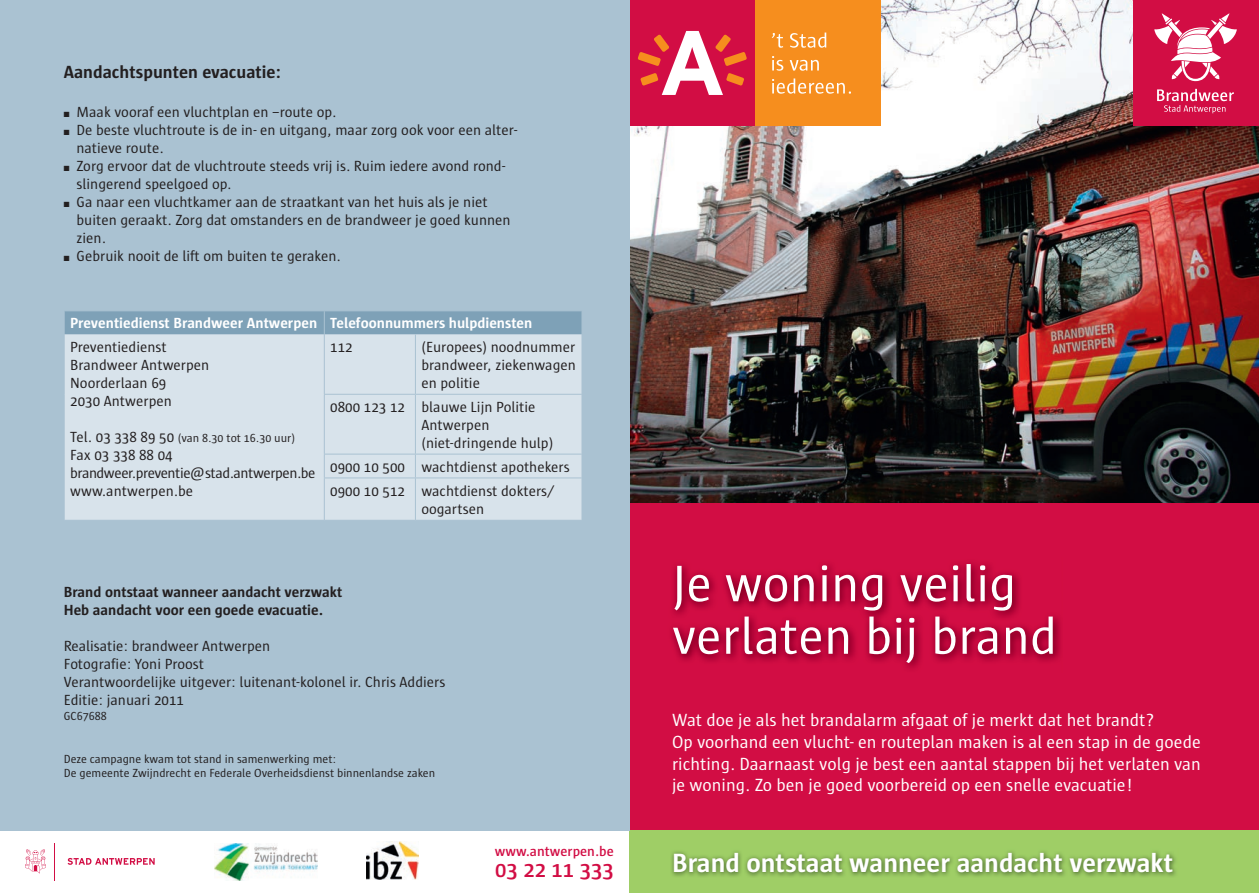
<style>
.page{position:relative;width:1259px;height:893px;background:#fff}
.page>*{position:absolute;margin:0;border:0;box-sizing:border-box;transform-origin:0 0}
.t1{font:52.5px/52.5px "Sun";color:#fff}
.t2{font:700 27px "Sun";color:#fff}
.t3{font:600 22.8px "Sun";color:#d20d44}
.t4{font:18px/21.6px "Sun";color:#fff}
.t5{font:700 18px "Sun";color:#231f20}
.t6{font:15px/18px "Sun";color:#231f20}
.t7{font:700 15px/18px "Sun";color:#231f20}
.t8{font:15px/18px "Sun";letter-spacing:-.03em;color:#231f20}
.t9{font:700 15px "Sun";color:#fff}
.t10{font:600 14.25px "Sun";color:#d20d44}
.t11{font:12px/14.4px "Sun";color:#231f20}
.s1{font-size:15px}
</style>
<div class="page">
<img style="left:630px;top:0;width:629px;height:503px">
<svg style="left:68px;top:858px;width:87px;height:7px"></svg>
<hr style="left:54px;top:843px;width:1px;height:37px;background:#d20d44">
<svg style="left:25px;top:849px;width:21px;height:24px"></svg>
<div style="left:629px;top:0;width:126px;height:126px;background:#d20d44"></div>
<svg style="left:638px;top:31px;width:109px;height:64px"></svg>
<div style="left:755px;top:0;width:126px;height:126px;background:#f68e1e"></div>
<svg style="left:771px;top:33px;width:12px;height:15px"></svg>
<svg style="left:790px;top:33px;width:36px;height:15px"></svg>
<svg style="left:772px;top:56px;width:11px;height:15px"></svg>
<svg style="left:789px;top:60px;width:30px;height:11px"></svg>
<svg style="left:772px;top:78px;width:79px;height:16px"></svg>
<div style="left:1133px;top:1px;width:125px;height:125px;background:#d20d44"></div>
<svg style="left:1157px;top:89px;width:77px;height:24px"></svg>
<svg style="left:1154px;top:13px;width:82px;height:68px"></svg>
<svg style="left:629px;top:503px;width:630px;height:207px;background:#c90b40"></svg>
<div style="left:629px;top:673px;width:630px;height:157px;background:#d20d44"></div>
<div style="left:629px;top:830px;width:630px;height:63px;background:#9fce66"></div>
<img style="left:671px;top:851px;width:505px;height:26px">
<div style="left:0;top:0;width:629px;height:830px;background:#aac2d2"></div>
<div style="left:65px;top:334px;width:516px;height:186px;background:#d8e3eb"></div>
<div style="left:64px;top:311px;width:518px;height:23px;background:#7ea1b7"></div>
<svg style="left:64px;top:454px;width:1px;height:24px"></svg>
<hr style="left:324px;top:334px;width:1px;height:60px;background:#aac2d2">
<hr style="left:415px;top:334px;width:1px;height:60px;background:#aac2d2">
<hr style="left:324px;top:394px;width:91px;height:1px;background:#aac2d2">
<hr style="left:324px;top:395px;width:1px;height:59px;background:#aac2d2">
<hr style="left:415px;top:394px;width:167px;height:1px;background:#aac2d2">
<hr style="left:415px;top:395px;width:1px;height:59px;background:#aac2d2">
<hr style="left:324px;top:454px;width:91px;height:1px;background:#aac2d2">
<svg style="left:324px;top:455px;width:1px;height:23px"></svg>
<hr style="left:415px;top:454px;width:167px;height:1px;background:#aac2d2">
<svg style="left:415px;top:455px;width:1px;height:23px"></svg>
<svg style="left:581px;top:454px;width:1px;height:24px"></svg>
<hr style="left:324px;top:478px;width:91px;height:1px;background:#aac2d2">
<hr style="left:324px;top:478px;width:1px;height:42px;background:#aac2d2">
<hr style="left:415px;top:478px;width:167px;height:1px;background:#aac2d2">
<hr style="left:415px;top:478px;width:1px;height:42px;background:#aac2d2">
<img style="left:366px;top:842px;width:52px;height:38px">
<img style="left:214px;top:844px;width:103px;height:36px">
<p class="t5" style="left:64px;top:62px;width:219px">Aandachtspunten evacuatie:</p>
<p class="t6" style="left:64px;top:103px;width:274px">■ Maak vooraf een vluchtplan en –route op.</p>
<p class="t6" style="left:77px;top:121px;width:442px;text-indent:-13px">■ De beste vluchtroute is de in- en uitgang, maar zorg ook voor een alter&shy;natieve route.</p>
<p class="t6" style="left:77px;top:157px;width:430px;text-indent:-13px">■ Zorg ervoor dat de vluchtroute steeds vrij is. Ruim iedere avond rond&shy;slingerend speelgoed op.</p>
<p class="t6" style="left:77px;top:193px;width:435px;text-indent:-13px">■ Ga naar een vluchtkamer aan de straatkant van het huis als je niet buiten geraakt. Zorg dat omstanders en de brandweer je goed kunnen zien.</p>
<p class="t6" style="left:64px;top:247px;width:279px">■ Gebruik nooit de lift om buiten te geraken.</p>
<p class="t9" style="left:70px;top:315px;width:464px">Preventiedienst Brandweer Antwerpen Telefoonnummers hulpdiensten</p>
<p class="t6" style="left:70px;top:338px;width:141px">Preventiedienst<br>Brandweer Antwerpen<br>Noorderlaan 69<br>2030 Antwerpen</p>
<p class="t11" style="left:70px;top:431px;width:226px"><span class="s1">Tel. 03 338 89 50</span> (van 8.30 tot 16.30 uur)</p>
<p class="t8" style="left:70px;top:446px;width:247px">Fax 03 338 88 04 brandweer.preventie@stad.antwerpen.be www.antwerpen.be</p>
<p class="t6" style="left:330px;top:338px;width:24px">112</p>
<p class="t6" style="left:421px;top:338px;width:156px;text-align:justify">(Europees) noodnummer brandweer, ziekenwagen en politie</p>
<p class="t6" style="left:421px;top:398px;width:133px;text-indent:-91px">0800 123 12 blauwe Lijn Politie<br>Antwerpen (niet-dringende hulp)</p>
<p class="t6" style="left:330px;top:455px;width:241px;line-height:23.9px">0900 10 500 wachtdienst apothekers<br>0900 10 512 wachtdienst dokters/</p>
<p class="t6" style="left:421px;top:500px;width:64px">oogartsen</p>
<p class="t7" style="left:64px;top:583px;width:280px">Brand ontstaat wanneer aandacht verzwakt<br>Heb aandacht voor een goede evacuatie.</p>
<p class="t6" style="left:64px;top:637px;width:383px">Realisatie: brandweer Antwerpen<br>Fotografie: Yoni Proost<br>Verantwoordelijke uitgever: luitenant-kolonel ir. Chris Addiers Editie: januari 2011</p>
<p class="t11" style="left:64px;top:709px;width:45px">GC67688</p>
<p class="t11" style="left:64px;top:752px;width:373px">Deze campagne kwam tot stand in samenwerking met:<br>De gemeente Zwijndrecht en Federale Overheidsdienst binnenlandse zaken</p>
<p class="t10" style="left:495px;top:843px;width:120px">www.antwerpen.be</p>
<h3 class="t3" style="left:495px;top:857px;width:120px">03 22 11 333</h3>
<h1 class="t1" style="left:672px;top:558px;width:387px">Je woning veilig verlaten bij brand</h1>
<p class="t4" style="left:672px;top:710px;width:530px">Wat doe je als het brandalarm afgaat of je merkt dat het brandt?<br>Op voorhand een vlucht- en routeplan maken is al een stap in de goede richting. Daarnaast volg je best een aantal stappen bij het verlaten van je woning. Zo ben je goed voorbereid op een snelle evacuatie!</p>
<h2 class="t2" style="left:672px;top:848px;width:503px">Brand ontstaat wanneer aandacht verzwakt</h2>
</div>
